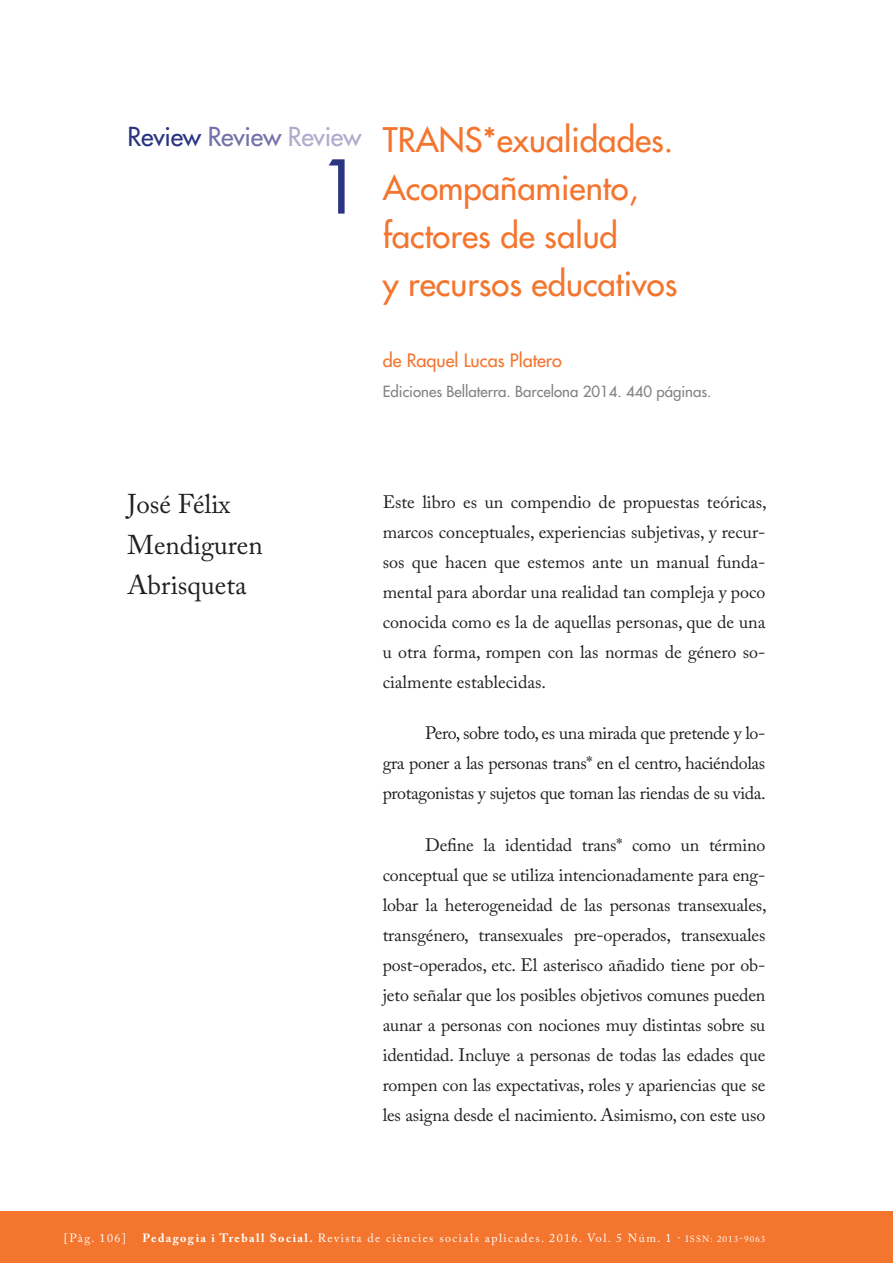
<style>
.page{position:relative;width:893px;height:1263px;background:#fff}
.page>*{position:absolute;margin:0;border:0;box-sizing:border-box;transform-origin:0 0}
.t1{font:72px "Futura";color:#2b3482}
.TITOLS_ARTICLES{font:33px/48px "Futura";color:#f3752e}
.AUTOR{font:27px/40.5px "Adobe Caslon Pro";color:#231f20}
.t2{font:25.5px "Futura";letter-spacing:-.01em;color:#2b3482}
.TEXT_COMU{font:18px/30px "Adobe Caslon Pro";letter-spacing:-.01em;color:#231f20;text-align:justify}
.INTERTITOLS{font:18px "Futura";color:#f3752e}
.INTERTITOLS-2{font:15px "Futura";color:#808285}
.t3{font:12px "Adobe Caslon Pro";letter-spacing:.12em;color:#fff}
.s1{color:#7470a8}
.s2{color:#aeabcc}
.s3{font-weight:700}
.s4{font-size:9px}
</style>
<div class="page">
<div style="left:0;top:1212px;width:893px;height:51px;background:#f3752e"></div>
<p class="t2" style="left:128px;top:121px;width:235px">Review <span class="s1">Review</span> <span class="s2">Review</span></p>
<p class="t1" style="left:320px;top:142px;width:43px">1</p>
<p class="TITOLS_ARTICLES" style="left:383px;top:116px;width:296px">TRANS*exualidades.<br>Acompañamiento, factores de salud<br>y recursos educativos</p>
<p class="INTERTITOLS" style="left:383px;top:349px;width:181px">de Raquel Lucas Platero</p>
<p class="INTERTITOLS-2" style="left:383px;top:382px;width:330px">Ediciones Bellaterra. Barcelona 2014. 440 páginas.</p>
<p class="AUTOR" style="left:128px;top:484px;width:137px">José Félix<br>Mendiguren<br>Abrisqueta</p>
<p class="TEXT_COMU" style="left:383px;top:486px;width:385px">Este libro es un compendio de propuestas teóricas, marcos conceptuales, experiencias subjetivas, y recur&shy;sos que hacen que estemos ante un manual funda&shy;mental para abordar una realidad tan compleja y poco conocida como es la de aquellas personas, que de una u otra forma, rompen con las normas de género so&shy;cialmente establecidas.</p>
<p class="TEXT_COMU" style="left:383px;top:718px;width:384px;text-indent:43px">Pero, sobre todo, es una mirada que pretende y lo&shy;gra poner a las personas trans* en el centro, haciéndolas protagonistas y sujetos que toman las riendas de su vida.</p>
<p class="TEXT_COMU" style="left:383px;top:829px;width:385px;text-indent:43px">Define la identidad trans* como un término conceptual que se utiliza intencionadamente para eng&shy;lobar la heterogeneidad de las personas transexuales, transgénero, transexuales pre-operados, transexuales post-operados, etc. El asterisco añadido tiene por ob&shy;jeto señalar que los posibles objetivos comunes pueden aunar a personas con nociones muy distintas sobre su identidad. Incluye a personas de todas las edades que rompen con las expectativas, roles y apariencias que se les asigna desde el nacimiento. Asimismo, con este uso</p>
<p class="t3" style="left:64px;top:1231px;width:64px">[Pàg. 106]</p>
<p class="t3" style="left:143px;top:1231px;width:624px"><span class="s3">Pedagogia i Treball Social.</span> Revista de ciències socials aplicades. 2016. Vol. 5 Núm. 1 · <span class="s4">ISSN: 2013-9063</span></p>
</div>
